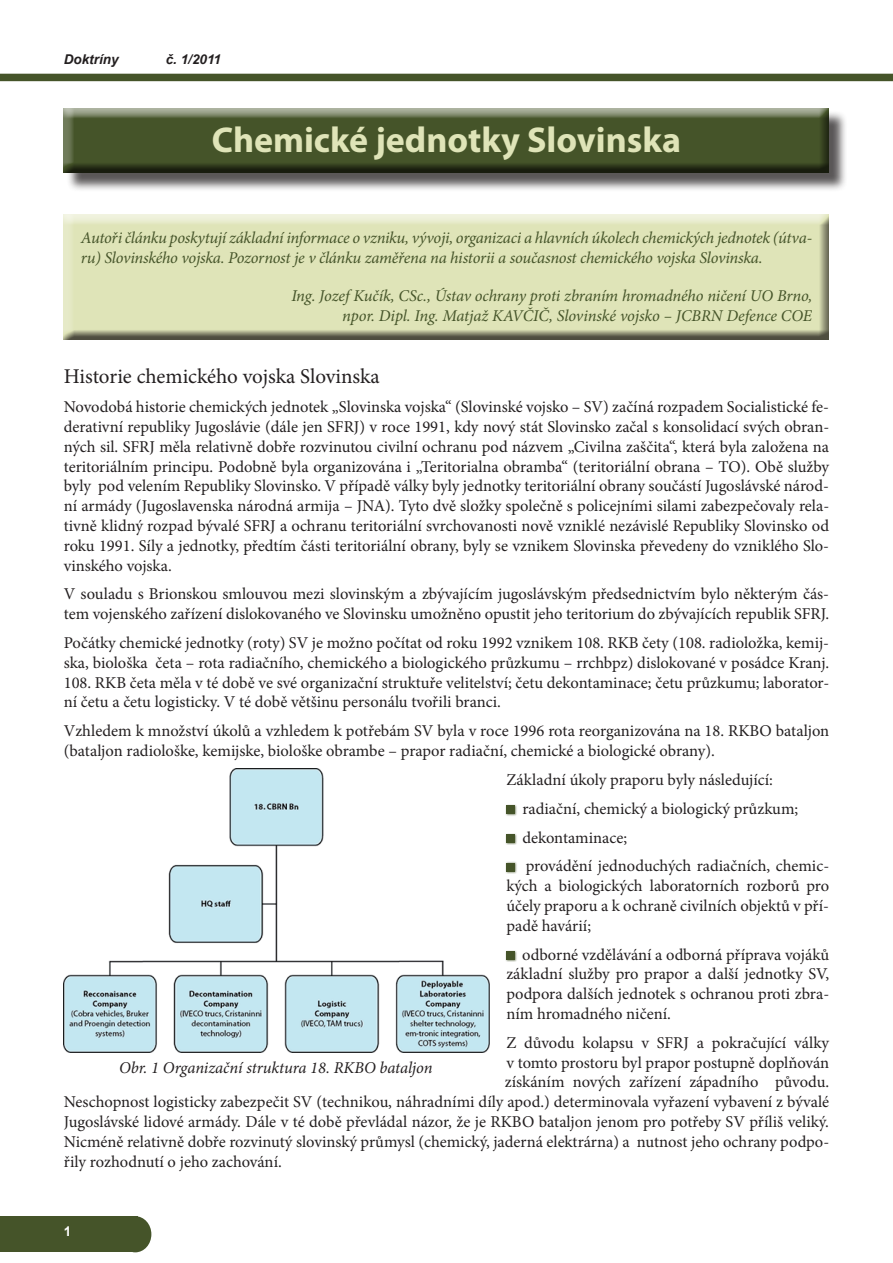
<style>
.page{position:relative;width:893px;height:1263px;background:#fff}
.page>*{position:absolute;margin:0;border:0;box-sizing:border-box;transform-origin:0 0}
.t1{font:700 36px "Myriad Pro";color:#dfe4b8}
.t2{font:21px "Minion Pro";letter-spacing:-.005em;color:#231f20}
.t3{font:16.5px/19.8px "Minion Pro";color:#231f20;text-align:justify}
.t4{font:italic 16.5px/19.8px "Minion Pro";letter-spacing:-.015em;color:#455429}
.t5{font:italic 16.5px "Minion Pro";letter-spacing:-.005em;color:#231f20}
.t6{font:italic 700 13.5px "Arial";color:#231f20}
.t7{font:700 13.5px "Arial";color:#fff}
</style>
<div class="page">
<div style="left:119px;top:1216px;width:32px;height:36px;background:#455429;border-radius:50%"></div>
<div style="left:0;top:1216px;width:137px;height:36px;background:#455429"></div>
<div style="left:0;top:74px;width:893px;height:7px;background:#455429"></div>
<div style="left:66px;top:111px;width:782px;height:81px;background:#231f20;opacity:.75"></div>
<div style="left:62px;top:108px;width:768px;height:67px;background:#231f20;opacity:.75"></div>
<div style="left:62px;top:213px;width:778px;height:128px;background:#231f20;opacity:.75"></div>
<img style="left:64px;top:768px;width:425px;height:284px">
<div style="left:505px;top:804px;width:12px;height:12px;background:#455429;opacity:.75"></div>
<div style="left:506px;top:805px;width:9px;height:9px;background:#455429"></div>
<div style="left:505px;top:833px;width:12px;height:12px;background:#455429;opacity:.75"></div>
<div style="left:506px;top:834px;width:9px;height:9px;background:#455429"></div>
<div style="left:505px;top:861px;width:12px;height:13px;background:#455429;opacity:.75"></div>
<div style="left:506px;top:863px;width:9px;height:8px;background:#455429"></div>
<div style="left:505px;top:950px;width:12px;height:12px;background:#455429;opacity:.75"></div>
<div style="left:506px;top:951px;width:9px;height:9px;background:#455429"></div>
<p class="t6" style="left:64px;top:50px;width:56px">Doktríny</p>
<p class="t6" style="left:166px;top:50px;width:57px">č. 1/2011</p>
<h1 class="t1" style="left:212px;top:117px;width:471px">Chemické jednotky Slovinska</h1>
<p class="t4" style="left:81px;top:228px;width:733px">Autoři článku poskytují základní informace o vzniku, vývoji, organizaci a hlavních úkolech chemických jednotek (útva&shy;ru) Slovinského vojska. Pozornost je v článku zaměřena na historii a současnost chemického vojska Slovinska.</p>
<p class="t4" style="left:291px;top:286px;width:522px;text-align:right">Ing. Jozef Kučík, CSc., Ústav ochrany proti zbraním hromadného ničení UO Brno, npor. Dipl. Ing. Matjaž KAVČIČ, Slovinské vojsko – JCBRN Defence COE</p>
<p class="t2" style="left:64px;top:363px;width:317px">Historie chemického vojska Slovinska</p>
<p class="t3" style="left:64px;top:397px;width:767px">Novodobá historie chemických jednotek „Slovinska vojska“ (Slovinské vojsko – SV) začíná rozpadem Socialistické fe&shy;derativní republiky Jugoslávie (dále jen SFRJ) v roce 1991, kdy nový stát Slovinsko začal s konsolidací svých obran&shy;ných sil. SFRJ měla relativně dobře rozvinutou civilní ochranu pod názvem „Civilna zaščita“, která byla založena na teritoriálním principu. Podobně byla organizována i „Teritorialna obramba“ (teritoriální obrana – TO). Obě služby byly pod velením Republiky Slovinsko. V případě války byly jednotky teritoriální obrany součástí Jugoslávské národ&shy;ní armády (Jugoslavenska národná armija – JNA). Tyto dvě složky společně s policejními silami zabezpečovaly rela&shy;tivně klidný rozpad bývalé SFRJ a ochranu teritoriální svrchovanosti nově vzniklé nezávislé Republiky Slovinsko od roku 1991. Síly a jednotky, předtím části teritoriální obrany, byly se vznikem Slovinska převedeny do vzniklého Slo&shy;vinského vojska.</p>
<p class="t3" style="left:64px;top:584px;width:767px">V souladu s Brionskou smlouvou mezi slovinským a zbývajícím jugoslávským předsednictvím bylo některým čás&shy;tem vojenského zařízení dislokovaného ve Slovinsku umožněno opustit jeho teritorium do zbývajících republik SFRJ.</p>
<p class="t3" style="left:64px;top:633px;width:767px">Počátky chemické jednotky (roty) SV je možno počítat od roku 1992 vznikem 108. RKB čety (108. radioložka, kemij&shy;ska, biološka četa – rota radiačního, chemického a biologického průzkumu – rrchbpz) dislokované v posádce Kranj.<br>108. RKB četa měla v té době ve své organizační struktuře velitelství; četu dekontaminace; četu průzkumu; laborator&shy;ní četu a četu logisticky. V té době většinu personálu tvořili branci.</p>
<p class="t3" style="left:64px;top:721px;width:767px">Vzhledem k množství úkolů a vzhledem k potřebám SV byla v roce 1996 rota reorganizována na 18. RKBO bataljon (bataljon radiološke, kemijske, biološke obrambe – prapor radiační, chemické a biologické obrany).</p>
<p class="t3" style="left:522px;top:765px;width:308px;line-height:28.8px;text-align:left;text-indent:-16px">Základní úkoly praporu byly následující: radiační, chemický a biologický průzkum; dekontaminace;<br>provádění jednoduchých radiačních, chemic-</p>
<p class="t3" style="left:506px;top:876px;width:324px">kých a biologických laboratorních rozborů pro účely praporu a k ochraně civilních objektů v pří&shy;padě havárií;</p>
<p class="t3" style="left:506px;top:944px;width:324px;text-indent:16px">odborné vzdělávání a odborná příprava vojáků základní služby pro prapor a další jednotky SV, podpora dalších jednotek s ochranou proti zbra&shy;ním hromadného ničení.</p>
<p class="t3" style="left:506px;top:1033px;width:324px">Z důvodu kolapsu v SFRJ a pokračující války</p>
<p class="t3" style="left:506px;top:1052px;width:324px">v tomto prostoru byl prapor postupně doplňován</p>
<p class="t3" style="left:505px;top:1072px;width:326px">získáním nových zařízení západního původu.</p>
<p class="t3" style="left:64px;top:1092px;width:767px">Neschopnost logisticky zabezpečit SV (technikou, náhradními díly apod.) determinovala vyřazení vybavení z bývalé</p>
<p class="t3" style="left:64px;top:1112px;width:767px">Jugoslávské lidové armády. Dále v té době převládal názor, že je RKBO bataljon jenom pro potřeby SV příliš veliký.</p>
<p class="t3" style="left:64px;top:1132px;width:767px">Nicméně relativně dobře rozvinutý slovinský průmysl (chemický, jaderná elektrárna) a nutnost jeho ochrany podpo-</p>
<p class="t3" style="left:64px;top:1151px;width:219px">řily rozhodnutí o jeho zachování.</p>
<p class="t5" style="left:119px;top:1056px;width:315px">Obr. 1 Organizační struktura 18. RKBO bataljon</p>
<p class="t7" style="left:64px;top:1222px;width:9px">1</p>
</div>
